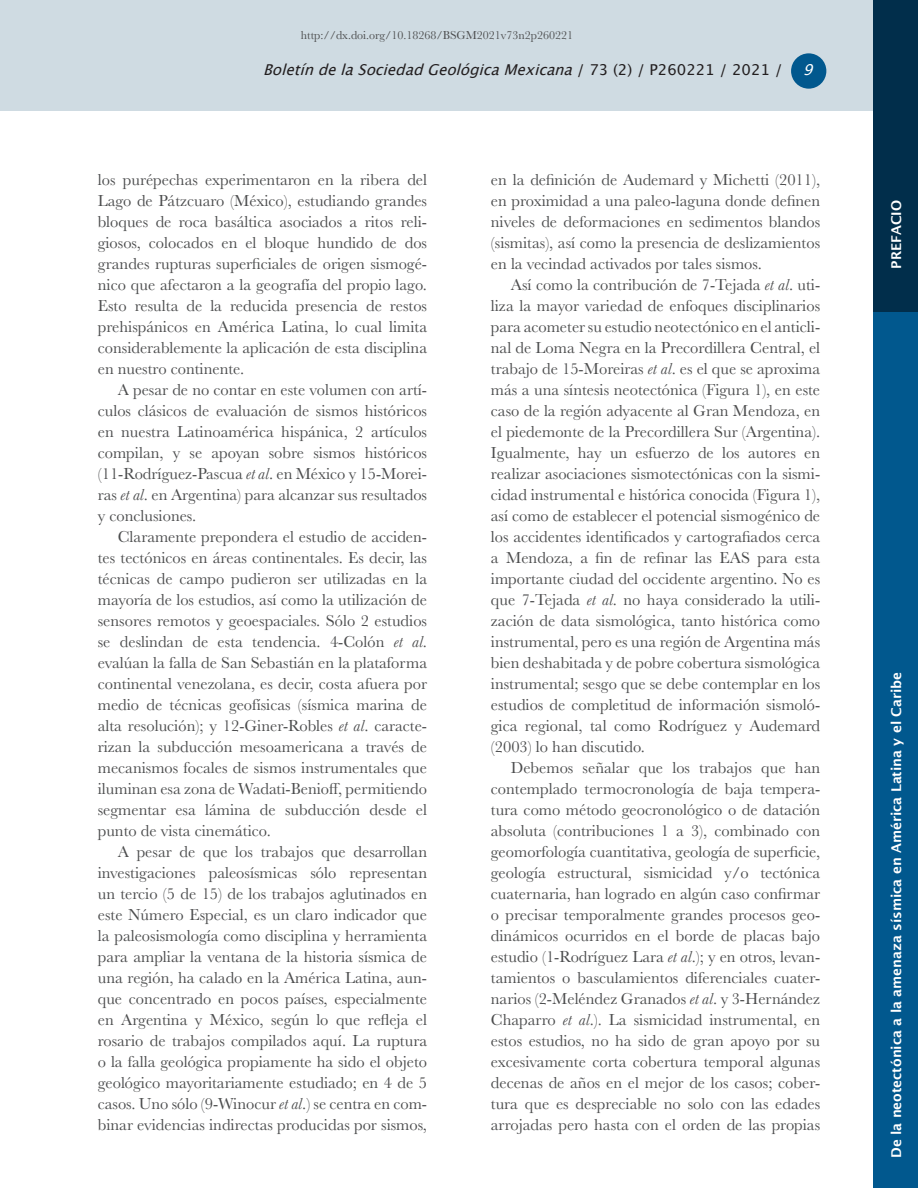
<style>
.page{position:relative;width:918px;height:1188px;background:#fff}
.page>*{position:absolute;margin:0;border:0;box-sizing:border-box;transform-origin:0 0}
.Texto_general{font:16.5px/21px "Baskerville";color:#4b4c4d;text-align:justify}
.t1{font:italic 15px "Lucida Grande";color:#231f20}
.t2{font:italic 15px "Lucida Grande";color:#fff}
.Sección{font:600 13.5px "Lucida Sans";color:#fff}
.t3{font:12px "Baskerville";color:#4b4c4d}
.s1{font-style:normal}
.s2{font-style:italic}
</style>
<div class="page">
<div style="left:874px;top:311px;width:44px;height:877px;background:#01588e"></div>
<div style="left:0;top:0;width:874px;height:111px;background:#cfdbe2"></div>
<div style="left:791px;top:53px;width:35px;height:36px;background:#01588e;border-radius:50%"></div>
<div style="left:874px;top:0;width:44px;height:311px;background:#012e4b"></div>
<p class="t3" style="left:301px;top:27px;width:274px">http://dx.doi.org/10.18268/BSGM2021v73n2p260221</p>
<p class="t1" style="left:263px;top:61px;width:521px">BoletíndelaSociedadGeológicaMexicana<span class="s1">/ 7 3 ( 2 ) / P 2 6 0 2 2 1 / 2 0 2 1 /</span></p>
<p class="t2" style="left:803px;top:61px;width:19px">9</p>
<p class="Texto_general" style="left:98px;top:169px;width:331px">los purépechas experimentaron en la ribera del Lago de Pátzcuaro (México), estudiando grandes bloques de roca basáltica asociados a ritos reli&shy;giosos, colocados en el bloque hundido de dos grandes rupturas superficiales de origen sismogé&shy;nico que afectaron a la geografía del propio lago.<br>Esto resulta de la reducida presencia de restos prehispánicos en América Latina, lo cual limita considerablemente la aplicación de esta disciplina en nuestro continente.</p>
<p class="Texto_general" style="left:98px;top:379px;width:331px;text-indent:20px">A pesar de no contar en este volumen con artí&shy;culos clásicos de evaluación de sismos históricos en nuestra Latinoamérica hispánica, 2 artículos compilan, y se apoyan sobre sismos históricos (11-Rodríguez-Pascua <span class="s2">et al</span>. en México y 15-Morei&shy;ras <span class="s2">et al</span>. en Argentina) para alcanzar sus resultados y conclusiones.</p>
<p class="Texto_general" style="left:98px;top:526px;width:331px;text-indent:20px">Claramente prepondera el estudio de acciden&shy;tes tectónicos en áreas continentales. Es decir, las técnicas de campo pudieron ser utilizadas en la mayoría de los estudios, así como la utilización de sensores remotos y geoespaciales. Sólo 2 estudios se deslindan de esta tendencia. 4-Colón <span class="s2">et al</span>. evalúan la falla de San Sebastián en la plataforma continental venezolana, es decir, costa afuera por medio de técnicas geofísicas (sísmica marina de alta resolución); y 12-Giner-Robles <span class="s2">et al</span>. caracte&shy;rizan la subducción mesoamericana a través de mecanismos focales de sismos instrumentales que iluminan esa zona de Wadati-Benioff, permitiendo segmentar esa lámina de subducción desde el punto de vista cinemático.</p>
<p class="Texto_general" style="left:98px;top:841px;width:331px;text-indent:20px">A pesar de que los trabajos que desarrollan investigaciones paleosísmicas sólo representan un tercio (5 de 15) de los trabajos aglutinados en este Número Especial, es un claro indicador que la paleosismología como disciplina y herramienta para ampliar la ventana de la historia sísmica de una región, ha calado en la América Latina, aun&shy;que concentrado en pocos países, especialmente en Argentina y México, según lo que refleja el rosario de trabajos compilados aquí. La ruptura o la falla geológica propiamente ha sido el objeto geológico mayoritariamente estudiado; en 4 de 5 casos. Uno sólo (9-Winocur <span class="s2">et al</span>.) se centra en com&shy;binar evidencias indirectas producidas por sismos,</p>
<p class="Texto_general" style="left:491px;top:169px;width:331px">en la definición de Audemard y Michetti (2011), en proximidad a una paleo-laguna donde definen niveles de deformaciones en sedimentos blandos (sismitas), así como la presencia de deslizamientos en la vecindad activados por tales sismos.</p>
<p class="Texto_general" style="left:491px;top:274px;width:331px;text-indent:20px">Así como la contribución de 7-Tejada <span class="s2">et al</span>. uti&shy;liza la mayor variedad de enfoques disciplinarios para acometer su estudio neotectónico en el anticli&shy;nal de Loma Negra en la Precordillera Central, el trabajo de 15-Moreiras <span class="s2">et al</span>. es el que se aproxima más a una síntesis neotectónica (Figura 1), en este caso de la región adyacente al Gran Mendoza, en el piedemonte de la Precordillera Sur (Argentina).<br>Igualmente, hay un esfuerzo de los autores en realizar asociaciones sismotectónicas con la sismi&shy;cidad instrumental e histórica conocida (Figura 1), así como de establecer el potencial sismogénico de los accidentes identificados y cartografiados cerca a Mendoza, a fin de refinar las EAS para esta importante ciudad del occidente argentino. No es que 7-Tejada <span class="s2">et al</span>. no haya considerado la utili&shy;zación de data sismológica, tanto histórica como instrumental, pero es una región de Argentina más bien deshabitada y de pobre cobertura sismológica instrumental; sesgo que se debe contemplar en los estudios de completitud de información sismoló&shy;gica regional, tal como Rodríguez y Audemard (2003) lo han discutido.</p>
<p class="Texto_general" style="left:491px;top:757px;width:331px;text-indent:20px">Debemos señalar que los trabajos que han contemplado termocronología de baja tempera&shy;tura como método geocronológico o de datación absoluta (contribuciones 1 a 3), combinado con geomorfología cuantitativa, geología de superficie, geología estructural, sismicidad y/o tectónica cuaternaria, han logrado en algún caso confirmar o precisar temporalmente grandes procesos geo&shy;dinámicos ocurridos en el borde de placas bajo estudio (1-Rodríguez Lara <span class="s2">et al</span>.); y en otros, levan&shy;tamientos o basculamientos diferenciales cuater&shy;narios (2-Meléndez Granados <span class="s2">et al</span>. y 3-Hernández Chaparro <span class="s2">et al</span>.). La sismicidad instrumental, en estos estudios, no ha sido de gran apoyo por su excesivamente corta cobertura temporal algunas decenas de años en el mejor de los casos; cober&shy;tura que es despreciable no solo con las edades arrojadas pero hasta con el orden de las propias</p>
<p class="Sección" style="left:889px;top:269px;width:70px;rotate:-90deg">PREFACIO</p>
<p class="Sección" style="left:889px;top:1158px;width:488px;rotate:-90deg">De la neotectónica a la amenaza sísmica en América Latina y el Caribe</p>
</div>
